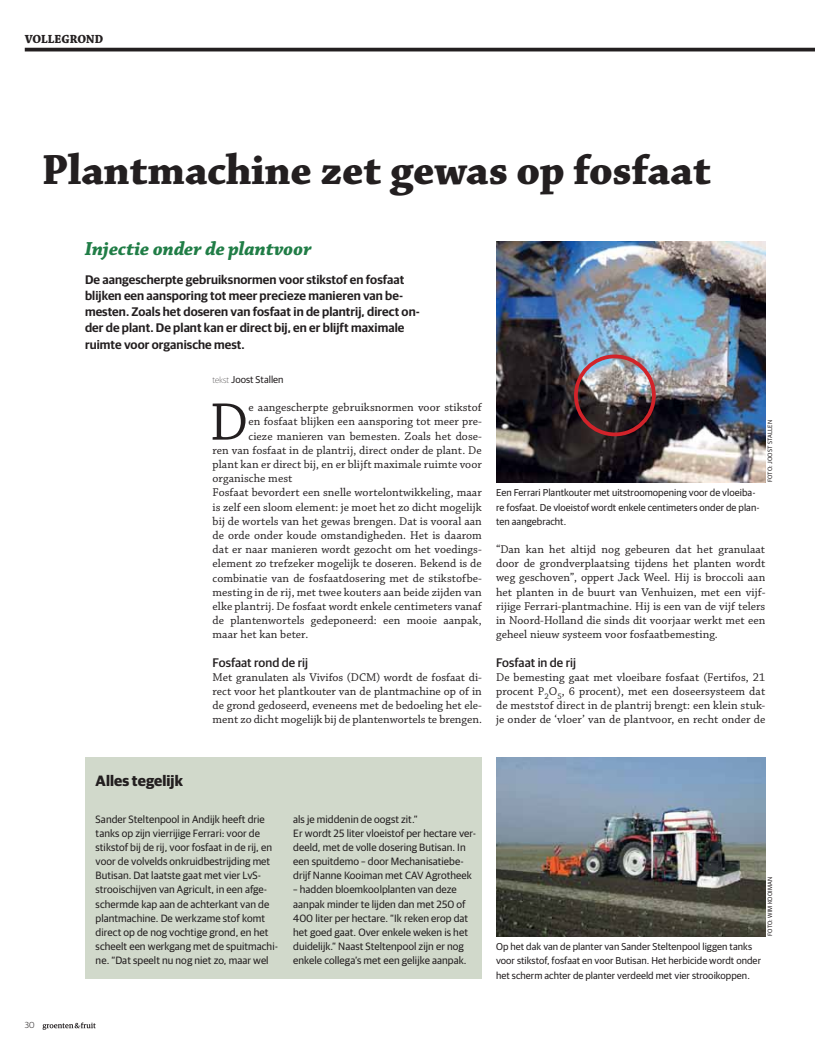
<style>
.page{position:relative;width:815px;height:1053px;background:#fff}
.page>*{position:absolute;margin:0;border:0;box-sizing:border-box;transform-origin:0 0}
.t1{font:55.5px "Chaparral Pro";color:#231f20}
.t2{font:45px "Chaparral Pro Bold Disp";letter-spacing:.005em;color:#231f20}
.t3{font:20px "Chaparral Pro Bold It Subh";letter-spacing:.005em;color:#207d46}
.t4{font:700 15px "Guardian Sans";letter-spacing:.005em;color:#231f20}
.t5{font:600 12.5px/16.2px "Guardian Sans";letter-spacing:.005em;color:#231f20}
.t6{font:500 12.5px "Guardian Sans";letter-spacing:.005em;color:#231f20}
.t7{font:12.5px "Chaparral Pro Bold Subh";letter-spacing:.005em;color:#231f20}
.t8{font:11.88px/14.1px "Chaparral Pro";letter-spacing:.005em;color:#231f20;text-align:justify}
.t9{font:10.62px/14.1px "Guardian Sans";letter-spacing:.005em;color:#231f20}
.t10{font:10px/14.1px "Guardian Sans";letter-spacing:.005em;color:#231f20}
.t11{font:300 8.75px "Guardian Sans";color:#231f20}
.t12{font:6.25px "Guardian Sans";letter-spacing:.02em;color:#231f20}
.s1{font-weight:100;font-size:8.75px}
</style>
<div class="page">
<svg style="left:42px;top:1022px;width:54px;height:7px"></svg>
<hr style="left:25px;top:48px;width:790px;height:3px;background:#231f20">
<div style="left:85px;top:757px;width:397px;height:221px;background:#d1d9cb"></div>
<img style="left:496px;top:241px;width:269px;height:241px">
<img style="left:496px;top:757px;width:269px;height:178px">
<div style="left:574px;top:354px;width:82px;height:82px;border:4px solid #d2232a;border-radius:50%"></div>
<p class="t7" style="left:25px;top:31px;width:80px">VOLLEGROND</p>
<h2 class="t2" style="left:42px;top:142px;width:670px">Plantmachine zet gewas op fosfaat</h2>
<h3 class="t3" style="left:85px;top:236px;width:228px">Injectie onder de plantvoor</h3>
<p class="t11" style="left:25px;top:1018px;width:11px">30</p>
<p class="t5" style="left:85px;top:272px;width:336px">De aangescherpte gebruiksnormen voor stikstof en fosfaat blijken een aansporing tot meer precieze manieren van be&shy;mesten. Zoals het doseren van fosfaat in de plantrij, direct on&shy;der de plant. De plant kan er direct bij, en er blijft maximale ruimte voor organische mest.</p>
<p class="t10" style="left:213px;top:373px;width:73px"><span class="s1">tekst</span> Joost Stallen</p>
<h1 class="t1" style="left:210px;top:400px;width:40px">D</h1>
<p class="t8" style="left:249px;top:401px;width:235px">e aangescherpte gebruiksnormen voor stikstof</p>
<p class="t8" style="left:249px;top:415px;width:235px">en fosfaat blijken een aansporing tot meer pre-</p>
<p class="t8" style="left:249px;top:430px;width:235px">cieze manieren van bemesten. Zoals het dose-</p>
<p class="t8" style="left:213px;top:444px;width:271px">ren van fosfaat in de plantrij, direct onder de plant. De</p>
<p class="t8" style="left:213px;top:458px;width:271px">plant kan er direct bij, en er blijft maximale ruimte voor</p>
<p class="t8" style="left:213px;top:472px;width:81px">organische mest</p>
<p class="t8" style="left:213px;top:486px;width:271px">Fosfaat bevordert een snelle wortelontwikkeling, maar</p>
<p class="t8" style="left:213px;top:500px;width:271px">is zelf een sloom element: je moet het zo dicht mogelijk</p>
<p class="t8" style="left:213px;top:515px;width:271px">bij de wortels van het gewas brengen. Dat is vooral aan</p>
<p class="t8" style="left:213px;top:529px;width:271px">de orde onder koude omstandigheden. Het is daarom</p>
<p class="t8" style="left:213px;top:543px;width:271px">dat er naar manieren wordt gezocht om het voedings-</p>
<p class="t8" style="left:213px;top:557px;width:271px">element zo trefzeker mogelijk te doseren. Bekend is de</p>
<p class="t8" style="left:213px;top:571px;width:271px">combinatie van de fosfaatdosering met de stikstofbe-</p>
<p class="t8" style="left:213px;top:585px;width:271px">mesting in de rij, met twee kouters aan beide zijden van</p>
<p class="t8" style="left:213px;top:600px;width:271px">elke plantrij. De fosfaat wordt enkele centimeters vanaf</p>
<p class="t8" style="left:213px;top:614px;width:271px">de plantenwortels gedeponeerd: een mooie aanpak,</p>
<p class="t8" style="left:213px;top:628px;width:97px">maar het kan beter.</p>
<p class="t6" style="left:213px;top:654px;width:97px">Fosfaat rond de rij</p>
<p class="t8" style="left:213px;top:670px;width:271px">Met granulaten als Vivifos (DCM) wordt de fosfaat di&shy;rect voor het plantkouter van de plantmachine op of in de grond gedoseerd, eveneens met de bedoeling het ele&shy;ment zo dicht mogelijk bij de plantenwortels te brengen.</p>
<p class="t10" style="left:496px;top:486px;width:265px">Een Ferrari Plantkouter met uitstroomopening voor de vloeiba&shy;re fosfaat. De vloeistof wordt enkele centimeters onder de plan&shy;ten aangebracht.</p>
<p class="t12" style="left:767px;top:482px;width:64px;rotate:-90deg">FOTO: JOOST STALLEN</p>
<p class="t8" style="left:496px;top:543px;width:271px">“Dan kan het altijd nog gebeuren dat het granulaat door de grondverplaatsing tijdens het planten wordt weg geschoven”, oppert Jack Weel. Hij is broccoli aan het planten in de buurt van Venhuizen, met een vijf&shy;rijige Ferrari-plantmachine. Hij is een van de vijf telers in Noord-Holland die sinds dit voorjaar werkt met een geheel nieuw systeem voor fosfaatbemesting.</p>
<p class="t6" style="left:496px;top:654px;width:82px">Fosfaat in de rij</p>
<p class="t8" style="left:496px;top:670px;width:271px">De bemesting gaat met vloeibare fosfaat (Fertifos, 21 procent P<sub>2</sub>O<sub>5</sub>, 6 procent), met een doseersysteem dat de meststof direct in de plantrij brengt: een klein stuk&shy;je onder de ‘vloer’ van de plantvoor, en recht onder de</p>
<p class="t4" style="left:96px;top:772px;width:89px">Alles tegelijk</p>
<p class="t9" style="left:96px;top:812px;width:184px">Sander Steltenpool in Andijk heeft drie tanks op zijn vierrijige Ferrari: voor de stikstof bij de rij, voor fosfaat in de rij, en voor de volvelds onkruidbestrijding met Butisan. Dat laatste gaat met vier LvS&shy;strooischijven van Agricult, in een afge&shy;schermde kap aan de achterkant van de plantmachine. De werkzame stof komt direct op de nog vochtige grond, en het scheelt een werkgang met de spuitmachi&shy;ne. “Dat speelt nu nog niet zo, maar wel</p>
<p class="t9" style="left:293px;top:812px;width:185px">als je middenin de oogst zit.”<br>Er wordt 25 liter vloeistof per hectare ver&shy;deeld, met de volle dosering Butisan. In een spuitdemo – door Mechanisatiebe&shy;drijf Nanne Kooiman met CAV Agrotheek</p>
<p class="t9" style="left:293px;top:883px;width:177px">– hadden bloemkoolplanten van deze aanpak minder te lijden dan met 250 of 400 liter per hectare. “Ik reken erop dat het goed gaat. Over enkele weken is het duidelijk.” Naast Steltenpool zijn er nog enkele collega’s met een gelijke aanpak.</p>
<p class="t12" style="left:767px;top:935px;width:61px;rotate:-90deg">FOTO: WIM KOOIMAN</p>
<p class="t10" style="left:496px;top:940px;width:266px">Op het dak van de planter van Sander Steltenpool liggen tanks voor stikstof, fosfaat en voor Butisan. Het herbicide wordt onder het scherm achter de planter verdeeld met vier strooikoppen.</p>
</div>
